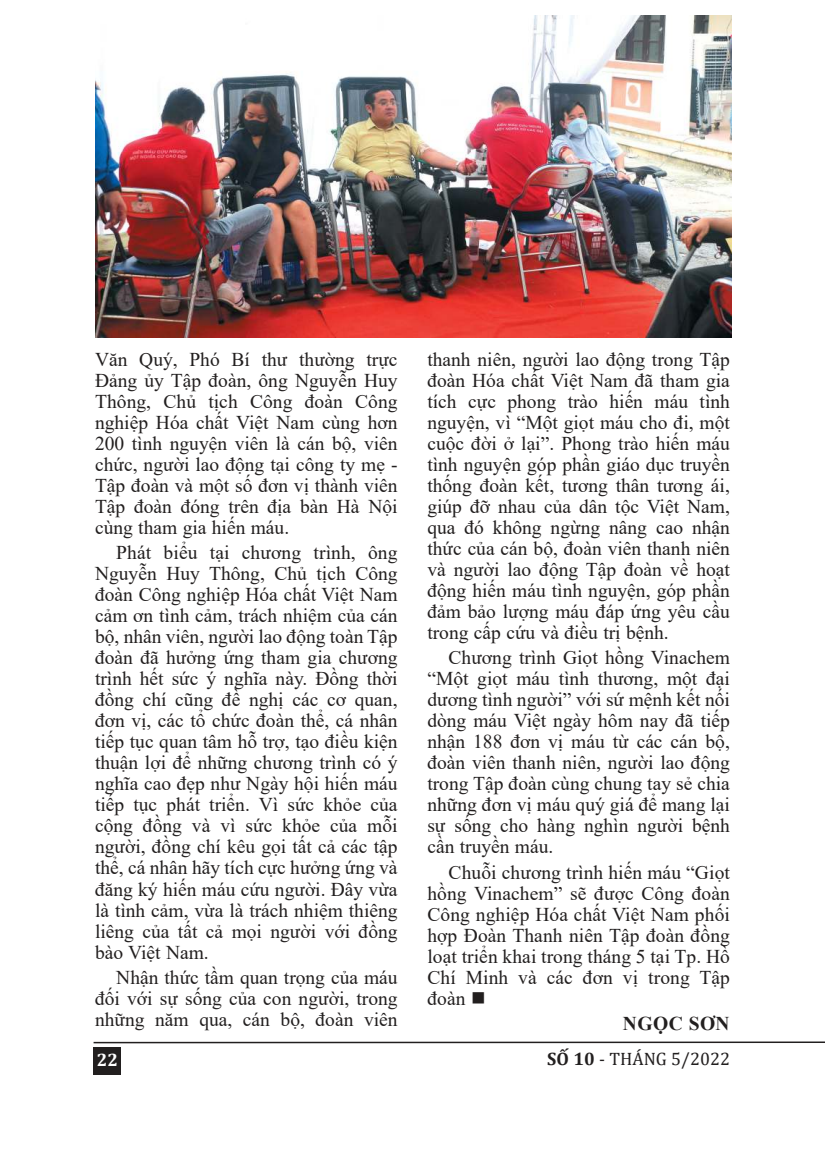
<style>
.page{position:relative;width:825px;height:1166px;background:#fff}
.page>*{position:absolute;margin:0;border:0;box-sizing:border-box;transform-origin:0 0}
.t1{font:19.5px/21px "Times New Roman";color:#221f1f;text-align:justify}
.t2{font:700 19.5px "Times New Roman";letter-spacing:.02em;color:#221f1f}
.t3{font:18px "Cambria";color:#221f1f}
.t4{font:700 18px "Cambria";color:#fff}
.s1{font-weight:700}
</style>
<div class="page">
<div style="left:94px;top:1046px;width:27px;height:28px;background:#221f1f"></div>
<svg style="left:93px;top:1041px;width:732px;height:2px"></svg>
<img style="left:96px;top:16px;width:635px;height:321px">
<p class="t1" style="left:95px;top:350px;width:304px">Văn Quý, Phó Bí thư thường trực Đảng ủy Tập đoàn, ông Nguyễn Huy Thông, Chủ tịch Công đoàn Công nghiệp Hóa chất Việt Nam cùng hơn 200 tình nguyện viên là cán bộ, viên chức, người lao động tại công ty mẹ - Tập đoàn và một số đơn vị thành viên Tập đoàn đóng trên địa bàn Hà Nội cùng tham gia hiến máu.</p>
<p class="t1" style="left:95px;top:543px;width:304px;text-indent:21px">Phát biểu tại chương trình, ông Nguyễn Huy Thông, Chủ tịch Công đoàn Công nghiệp Hóa chất Việt Nam cảm ơn tình cảm, trách nhiệm của cán bộ, nhân viên, người lao động toàn Tập đoàn đã hưởng ứng tham gia chương trình hết sức ý nghĩa này. Đồng thời đồng chí cũng đề nghị các cơ quan, đơn vị, các tổ chức đoàn thể, cá nhân tiếp tục quan tâm hỗ trợ, tạo điều kiện thuận lợi để những chương trình có ý nghĩa cao đẹp như Ngày hội hiến máu tiếp tục phát triển. Vì sức khỏe của cộng đồng và vì sức khỏe của mỗi người, đồng chí kêu gọi tất cả các tập thể, cá nhân hãy tích cực hưởng ứng và đăng ký hiến máu cứu người. Đây vừa là tình cảm, vừa là trách nhiệm thiêng liêng của tất cả mọi người với đồng bào Việt Nam.</p>
<p class="t1" style="left:95px;top:968px;width:304px;text-indent:21px">Nhận thức tầm quan trọng của máu đối với sự sống của con người, trong những năm qua, cán bộ, đoàn viên</p>
<p class="t1" style="left:427px;top:350px;width:304px">thanh niên, người lao động trong Tập đoàn Hóa chất Việt Nam đã tham gia tích cực phong trào hiến máu tình nguyện, vì “Một giọt máu cho đi, một cuộc đời ở lại”. Phong trào hiến máu tình nguyện góp phần giáo dục truyền thống đoàn kết, tương thân tương ái, giúp đỡ nhau của dân tộc Việt Nam, qua đó không ngừng nâng cao nhận thức của cán bộ, đoàn viên thanh niên và người lao động Tập đoàn về hoạt động hiến máu tình nguyện, góp phần đảm bảo lượng máu đáp ứng yêu cầu trong cấp cứu và điều trị bệnh.</p>
<p class="t1" style="left:427px;top:648px;width:304px;text-indent:21px">Chương trình Giọt hồng Vinachem “Một giọt máu tình thương, một đại dương tình người” với sứ mệnh kết nối dòng máu Việt ngày hôm nay đã tiếp nhận 188 đơn vị máu từ các cán bộ, đoàn viên thanh niên, người lao động trong Tập đoàn cùng chung tay sẻ chia những đơn vị máu quý giá để mang lại sự sống cho hàng nghìn người bệnh cần truyền máu.</p>
<p class="t1" style="left:427px;top:863px;width:304px;text-indent:21px">Chuỗi chương trình hiến máu “Giọt hồng Vinachem” sẽ được Công đoàn Công nghiệp Hóa chất Việt Nam phối hợp Đoàn Thanh niên Tập đoàn đồng loạt triển khai trong tháng 5 tại Tp. Hồ Chí Minh và các đơn vị trong Tập đoàn ■</p>
<p class="t2" style="left:623px;top:1016px;width:108px">NGỌC SƠN</p>
<p class="t4" style="left:97px;top:1048px;width:23px">22</p>
<p class="t3" style="left:547px;top:1048px;width:184px"><span class="s1">SỐ 10</span> ‐ THÁNG 5/2022</p>
</div>
